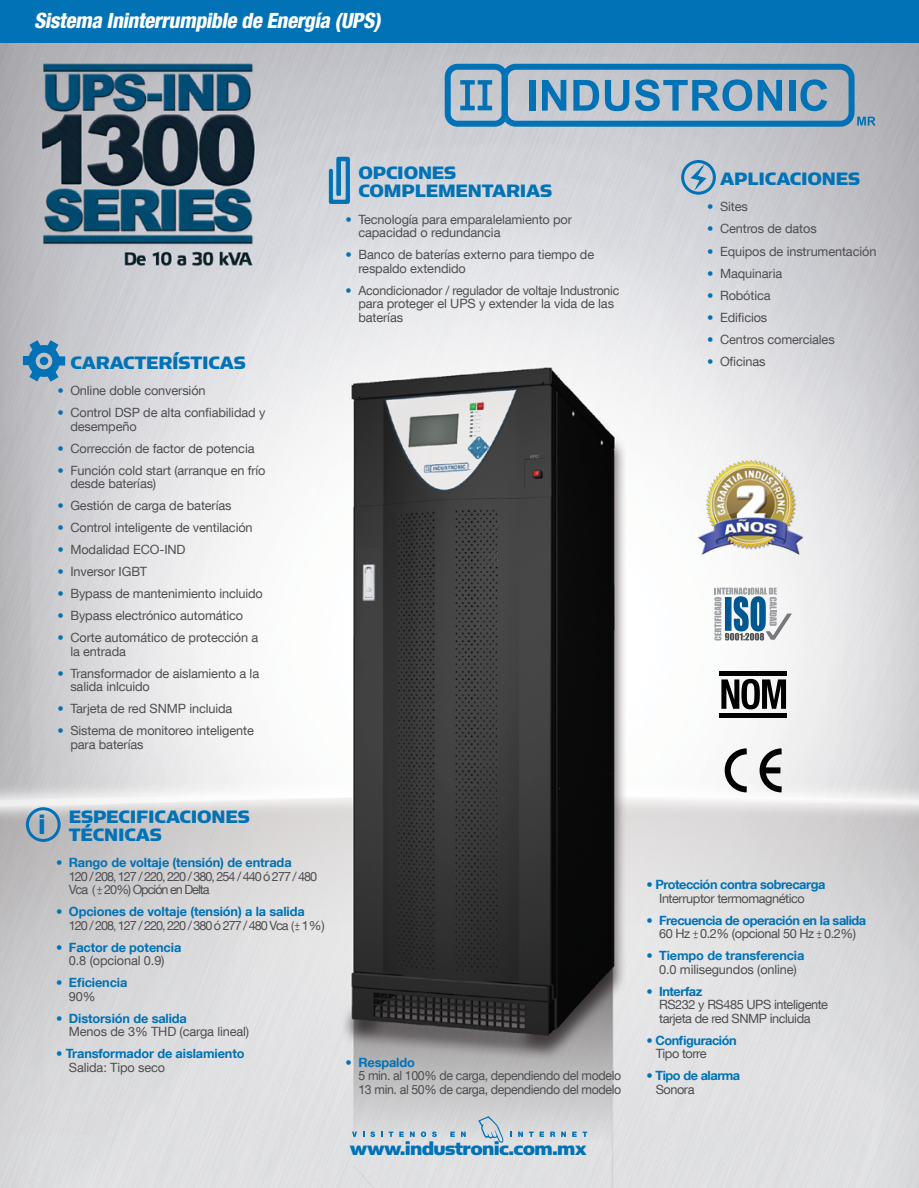
<style>
.page{position:relative;width:919px;height:1188px;background:#fff}
.page>*{position:absolute;margin:0;border:0;box-sizing:border-box;transform-origin:0 0}
.t1{font:800 condensed 27px "Helvetica Neue LT Com";color:#0072b5}
.t2{font:21.6px "Simian Text Chimpanzee";letter-spacing:-.03em;color:#0072b5}
.t3{font:italic 800 condensed 21px "Helvetica Neue LT Com";color:#fff}
.t4{font:20.25px/18px "Simian Text Chimpanzee";letter-spacing:-.01em;color:#0072b5}
.t5{font:12.75px/13.5px "Helvetica Neue LT Com";letter-spacing:-.01em;color:#4f4f51}
.t6{font:700 12.75px/13.5px "Helvetica Neue LT Com";letter-spacing:-.01em;color:#0072b5}
.t7{font:700 12.75px/13.5px "Helvetica Neue LT Com";letter-spacing:-.035em;color:#0072b5;text-align:center}
.t8{font:12.75px/13.5px "Helvetica Neue LT Com";letter-spacing:-.08em;color:#4f4f51}
.t9{font:12.75px/13.5px "Helvetica Neue LT Com";letter-spacing:-.035em;color:#4f4f51}
.t10{font:12.75px/13.5px "Helvetica Neue LT Com";letter-spacing:-.03em;color:#4f4f51}
.s1{color:#0072b5}
.s2{font-weight:700;color:#0072b5}
.s3{font-size:12px}
.s4{font-weight:400;color:#4f4f51}
.s5{font-weight:400;font-size:12px;color:#4f4f51}
</style>
<div class="page">
<img style="left:0;top:43px;width:918px;height:1145px">
<svg style="left:29px;top:366px;width:29px;height:16px"></svg>
<svg style="left:30px;top:340px;width:28px;height:16px"></svg>
<div style="left:54px;top:356px;width:11px;height:10px;background:#0072b5"></div>
<div style="left:23px;top:356px;width:12px;height:9px;background:#0072b5"></div>
<div style="left:40px;top:357px;width:8px;height:8px;background:#0072b5;border-radius:50%"></div>
<div style="left:28px;top:345px;width:32px;height:32px;border:8px solid #0072b5;border-radius:50%"></div>
<svg style="left:329px;top:157px;width:21px;height:47px"></svg>
<svg style="left:690px;top:166px;width:16px;height:25px"></svg>
<div style="left:681px;top:160px;width:34px;height:35px;border:3px solid #0072b5;border-radius:50%"></div>
<svg style="left:444px;top:64px;width:431px;height:63px"></svg>
<div style="left:26px;top:807px;width:35px;height:35px;border:3px solid #0072b5;border-radius:50%"></div>
<svg style="left:352px;top:1132px;width:12px;height:5px"></svg>
<svg style="left:370px;top:1131px;width:5px;height:6px"></svg>
<svg style="left:388px;top:1132px;width:5px;height:5px"></svg>
<svg style="left:399px;top:1132px;width:4px;height:5px"></svg>
<svg style="left:410px;top:1132px;width:4px;height:5px"></svg>
<svg style="left:420px;top:1131px;width:6px;height:6px"></svg>
<svg style="left:432px;top:1131px;width:4px;height:6px"></svg>
<svg style="left:450px;top:1132px;width:4px;height:5px"></svg>
<svg style="left:461px;top:1132px;width:4px;height:5px"></svg>
<svg style="left:518px;top:1132px;width:4px;height:5px"></svg>
<svg style="left:528px;top:1132px;width:5px;height:5px"></svg>
<svg style="left:539px;top:1132px;width:5px;height:5px"></svg>
<svg style="left:550px;top:1132px;width:5px;height:5px"></svg>
<svg style="left:561px;top:1132px;width:4px;height:5px"></svg>
<svg style="left:572px;top:1132px;width:4px;height:5px"></svg>
<svg style="left:582px;top:1132px;width:5px;height:5px"></svg>
<svg style="left:478px;top:1116px;width:26px;height:27px"></svg>
<div style="left:0;top:0;width:918px;height:43px;background:#0072b5"></div>
<svg style="left:714px;top:588px;width:77px;height:53px"></svg>
<img style="left:686px;top:453px;width:121px;height:114px">
<svg style="left:721px;top:745px;width:66px;height:50px"></svg>
<div style="left:761px;top:767px;width:19px;height:6px;background:#000"></div>
<div style="left:719px;top:671px;width:67px;height:5px;background:#000"></div>
<div style="left:719px;top:713px;width:67px;height:5px;background:#000"></div>
<svg style="left:721px;top:679px;width:64px;height:30px"></svg>
<h3 class="t3" style="left:34px;top:7px;width:348px">Sistema Ininterrumpible de Energía (UPS)</h3>
<h3 class="t4" style="left:70px;top:353px;width:177px">CARACTERÍSTICAS</h3>
<p class="t5" style="left:58px;top:384px;width:149px"><span class="s1">•</span> Online doble conversión</p>
<p class="t5" style="left:70px;top:406px;width:196px;text-indent:-13px"><span class="s1">•</span> Control DSP de alta confiabilidad y desempeño</p>
<p class="t5" style="left:58px;top:441px;width:198px"><span class="s1">•</span> Corrección de factor de potencia</p>
<p class="t5" style="left:70px;top:463px;width:197px;text-indent:-13px"><span class="s1">•</span> Función cold start (arranque en frío desde baterías)</p>
<p class="t5" style="left:58px;top:499px;width:175px"><span class="s1">•</span> Gestión de carga de baterías</p>
<p class="t5" style="left:58px;top:521px;width:196px"><span class="s1">•</span> Control inteligente de ventilación</p>
<p class="t5" style="left:58px;top:543px;width:129px"><span class="s1">•</span> Modalidad ECO-IND</p>
<p class="t5" style="left:58px;top:565px;width:91px"><span class="s1">•</span> Inversor IGBT</p>
<p class="t5" style="left:58px;top:587px;width:207px"><span class="s1">•</span> Bypass de mantenimiento incluido</p>
<p class="t5" style="left:58px;top:609px;width:187px"><span class="s1">•</span> Bypass electrónico automático</p>
<p class="t5" style="left:70px;top:631px;width:189px;text-indent:-13px"><span class="s1">•</span> Corte automático de protección a la entrada</p>
<p class="t5" style="left:70px;top:666px;width:190px;text-indent:-13px"><span class="s1">•</span> Transformador de aislamiento a la salida inlcuido</p>
<p class="t5" style="left:58px;top:702px;width:176px"><span class="s1">•</span> Tarjeta de red SNMP incluida</p>
<p class="t5" style="left:70px;top:724px;width:185px;text-indent:-13px"><span class="s1">•</span> Sistema de monitoreo inteligente para baterías</p>
<h3 class="t4" style="left:358px;top:164px;width:136px">OPCIONES<br>COMPLEMENTARIAS</h3>
<p class="t5" style="left:358px;top:212px;width:215px;text-indent:-13px"><span class="s1">•</span> Tecnología para emparalelamiento por capacidad o redundancia</p>
<p class="t5" style="left:358px;top:247px;width:237px;text-indent:-13px"><span class="s1">•</span> Banco de baterías externo para tiempo de respaldo extendido</p>
<p class="t5" style="left:358px;top:283px;width:262px;text-indent:-13px"><span class="s1">•</span> Acondicionador / regulador de voltaje Industronic para proteger el UPS y extender la vida de las baterías</p>
<h1 class="t1" style="left:38px;top:808px;width:9px">i</h1>
<h3 class="t4" style="left:69px;top:807px;width:90px">ESPECI FICACI</h3>
<h3 class="t4" style="left:197px;top:807px;width:41px">ONES</h3>
<h3 class="t4" style="left:69px;top:825px;width:61px">TÉCNICAS</h3>
<p class="t8" style="left:69px;top:856px;width:250px;text-indent:-13px"><span class="s2">• Rango de voltaje (tensión) de entrada<br></span>120 / 208<span class="s3">,</span> 127 / 220, 220 / 380, 254 / 440 ó 277 / 480<br>Vca <span class="s3">(</span> <sup>+</sup><sub>-</sub> 20%) Opción en Delta</p>
<p class="t6" style="left:69px;top:905px;width:257px;text-indent:-13px">• Opciones de voltaje (tensión) a la salida<br><span class="s4">120 / 208</span><span class="s5">,</span> <span class="s4">127 / 220, 220 / 380 ó 277 / 480 Vca</span> <span class="s5">(</span><sup>+</sup><sub>-</sub> <span class="s4">1%)</span></p>
<p class="t6" style="left:56px;top:940px;width:127px">• Factor de potencia</p>
<p class="t5" style="left:69px;top:954px;width:97px">0.8 (opcional 0.9)</p>
<p class="t6" style="left:56px;top:976px;width:73px">• Eficiencia</p>
<p class="t5" style="left:69px;top:989px;width:28px">90%</p>
<p class="t6" style="left:56px;top:1011px;width:132px">• Distorsión de salida</p>
<p class="t5" style="left:69px;top:1025px;width:182px">Menos de 3% THD (carga lineal)</p>
<p class="t6" style="left:56px;top:1047px;width:190px">• Transformador de aislamiento</p>
<p class="t5" style="left:69px;top:1060px;width:98px">Salida: Tipo seco</p>
<p class="t6" style="left:345px;top:1055px;width:71px">• Respaldo</p>
<p class="t10" style="left:358px;top:1069px;width:264px">5 min. al 100% de carga, dependiendo del modelo<br>13 min. al 50% de carga, dependiendo del modelo</p>
<h2 class="t2" style="left:350px;top:1136px;width:238px">WWW.INDUSTRONIC.COM.MX</h2>
<h3 class="t4" style="left:719px;top:169px;width:49px">APLICACI</h3>
<h3 class="t4" style="left:807px;top:169px;width:41px">ONES</h3>
<p class="t5" style="left:707px;top:200px;width:42px"><span class="s1">•</span> Sites</p>
<p class="t5" style="left:707px;top:222px;width:111px"><span class="s1">•</span> Centros de datos</p>
<p class="t5" style="left:707px;top:244px;width:170px"><span class="s1">•</span> Equipos de instrumentación</p>
<p class="t5" style="left:707px;top:266px;width:76px"><span class="s1">•</span> Maquinaria</p>
<p class="t5" style="left:707px;top:288px;width:65px"><span class="s1">•</span> Robótica</p>
<p class="t5" style="left:707px;top:310px;width:62px"><span class="s1">•</span> Edificios</p>
<p class="t5" style="left:707px;top:332px;width:129px"><span class="s1">•</span> Centros comerciales</p>
<p class="t5" style="left:707px;top:354px;width:60px"><span class="s1">•</span> Oficinas</p>
<p class="t7" style="left:646px;top:878px;width:180px">• Protección contra sobrecarga</p>
<p class="t9" style="left:659px;top:891px;width:147px">Interruptor termomagnético</p>
<p class="t7" style="left:646px;top:913px;width:221px">• Frecuencia de operación en la salida<br><span class="s4">60 Hz</span> <sup>+</sup><sub>-</sub> <span class="s4">0.2% (opcional 50 Hz</span> <sup>+</sup><sub>-</sub> <span class="s4">0.2%)</span></p>
<p class="t6" style="left:646px;top:949px;width:159px">• Tiempo de transferencia</p>
<p class="t5" style="left:659px;top:962px;width:139px">0.0 milisegundos (online)</p>
<p class="t7" style="left:646px;top:984px;width:57px">• Interfaz</p>
<p class="t9" style="left:659px;top:998px;width:170px">RS232 y RS485 UPS inteligente tarjeta de red SNMP incluida</p>
<p class="t7" style="left:646px;top:1033px;width:92px">• Configuración</p>
<p class="t9" style="left:655px;top:1047px;width:53px">Tipo torre</p>
<p class="t7" style="left:646px;top:1069px;width:95px">• Tipo de alarma</p>
<p class="t5" style="left:655px;top:1082px;width:40px">Sonora</p>
</div>
